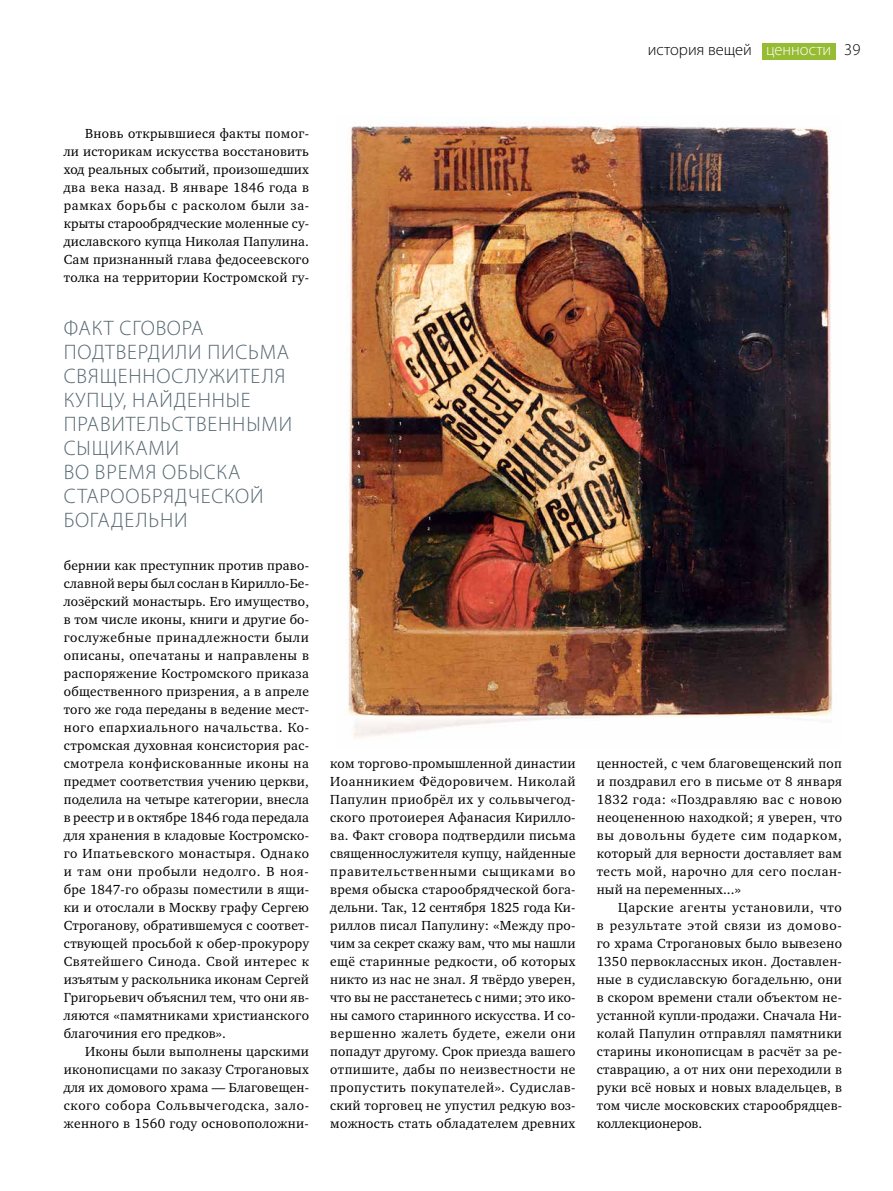
<style>
.page{position:relative;width:893px;height:1191px;background:#fff}
.page>*{position:absolute;margin:0;border:0;box-sizing:border-box;transform-origin:0 0}
.t1{font:300 21px/24px "Myriad Pro";letter-spacing:.04em;color:#546670}
.t2{font:300 16.5px "Myriad Pro";color:#000}
.t3{font:13.5px/18px "Charter ITC";letter-spacing:.02em;color:#000;text-align:justify}
.s1{color:#fff}
</style>
<div class="page">
<div style="left:762px;top:43px;width:73px;height:16px;background:#96bc33"></div>
<img style="left:347px;top:125px;width:485px;height:614px">
<p class="t2" style="left:648px;top:40px;width:214px">история вещей <span class="s1">ценности</span> 39</p>
<p class="t3" style="left:64px;top:124px;width:247px;text-indent:21px">Вновь открывшиеся факты помог&shy;ли историкам искусства восстановить ход реальных событий, произошедших два века назад. В январе 1846 года в рамках борьбы с расколом были за&shy;крыты старообрядческие моленные су&shy;диславского купца Николая Папулина.<br>Сам признанный глава федосеевского толка на территории Костромской гу-</p>
<h1 class="t1" style="left:64px;top:315px;width:230px">ФАКТ СГОВОРА<br>ПОДТВЕРДИЛИ ПИСЬМА<br>СВЯЩЕННОСЛУЖИТЕЛЯ<br>КУПЦУ, НАЙДЕННЫЕ<br>ПРАВИТЕЛЬСТВЕННЫМИ<br>СЫЩИКАМИ<br>ВО ВРЕМЯ ОБЫСКА<br>СТАРООБРЯДЧЕСКОЙ<br>БОГАДЕЛЬНИ</h1>
<p class="t3" style="left:64px;top:556px;width:247px">бернии как преступник против право&shy;славной веры был сослан в Кирилло-Бе&shy;лозёрский монастырь. Его имущество, в том числе иконы, книги и другие бо&shy;гослужебные принадлежности были описаны, опечатаны и направлены в распоряжение Костромского приказа общественного призрения, а в апреле того же года переданы в ведение мест&shy;ного епархиального начальства. Ко&shy;стромская духовная консистория рас&shy;смотрела конфискованные иконы на предмет соответствия учению церкви, поделила на четыре категории, внесла в реестр и в октябре 1846 года передала для хранения в кладовые Костромско&shy;го Ипатьевского монастыря. Однако и там они пробыли недолго. В ноя&shy;бре 1847-го образы поместили в ящи&shy;ки и отослали в Москву графу Сергею Строганову, обратившемуся с соответ&shy;ствующей просьбой к обер-прокурору Святейшего Синода. Свой интерес к изъятым у раскольника иконам Сергей Григорьевич объяснил тем, что они яв&shy;ляются «памятниками христианского благочиния его предков».</p>
<p class="t3" style="left:64px;top:1042px;width:247px;text-indent:21px">Иконы были выполнены царскими иконописцами по заказу Строгановых для их домового храма — Благовещен&shy;ского собора Сольвычегодска, зало&shy;женного в 1560 году основоположни-</p>
<p class="t3" style="left:330px;top:754px;width:247px">ком торгово-промышленной династии Иоанникием Фёдоровичем. Николай Папулин приобрёл их у сольвычегод&shy;ского протоиерея Афанасия Кирилло&shy;ва. Факт сговора подтвердили письма священнослужителя купцу, найденные правительственными сыщиками во время обыска старообрядческой бога&shy;дельни. Так, 12 сентября 1825 года Ки&shy;риллов писал Папулину: «Между про&shy;чим за секрет скажу вам, что мы нашли ещё старинные редкости, об которых никто из нас не знал. Я твёрдо уверен, что вы не расстанетесь с ними; это ико&shy;ны самого старинного искусства. И со&shy;вершенно жалеть будете, ежели они попадут другому. Срок приезда вашего отпишите, дабы по неизвестности не пропустить покупателей». Судислав&shy;ский торговец не упустил редкую воз&shy;можность стать обладателем древних</p>
<p class="t3" style="left:597px;top:754px;width:247px">ценностей, с чем благовещенский поп и поздравил его в письме от 8 января 1832 года: «Поздравляю вас с новою неоцененною находкой; я уверен, что вы довольны будете сим подарком, который для верности доставляет вам тесть мой, нарочно для сего послан&shy;ный на переменных...»</p>
<p class="t3" style="left:597px;top:898px;width:247px;text-indent:21px">Царские агенты установили, что в результате этой связи из домово&shy;го храма Строгановых было вывезено 1350 первоклассных икон. Доставлен&shy;ные в судиславскую богадельню, они в скором времени стали объектом не&shy;устанной купли-продажи. Сначала Ни&shy;колай Папулин отправлял памятники старины иконописцам в расчёт за ре&shy;ставрацию, а от них они переходили в руки всё новых и новых владельцев, в том числе московских старообрядцев&shy;коллекционеров.</p>
</div>
